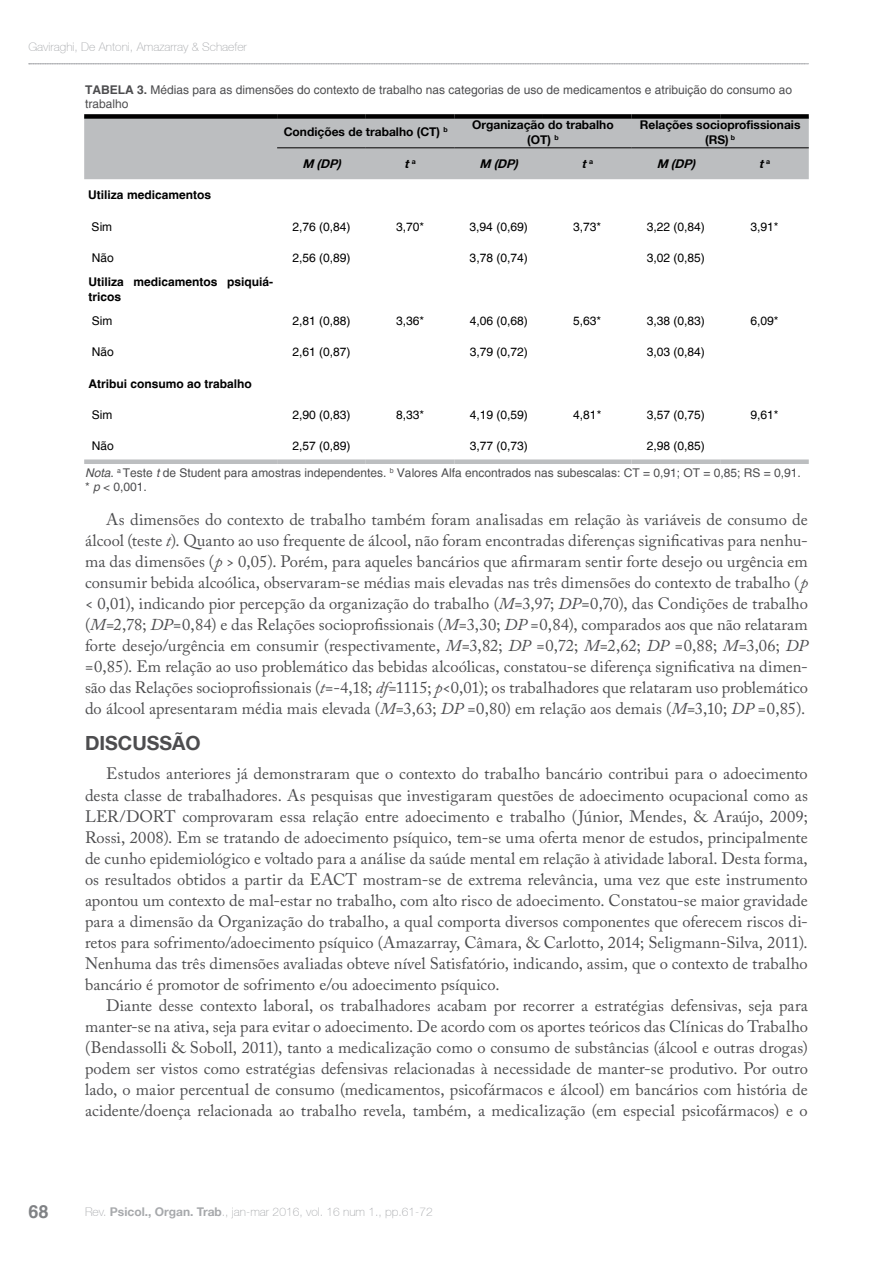
<style>
.page{position:relative;width:893px;height:1263px;background:#fff}
.page>*{position:absolute;margin:0;border:0;box-sizing:border-box;transform-origin:0 0}
.t1{font:700 19.5px "Helvetica 75";color:#4d4d4f}
.t2{font:700 18px "Helvetica";color:#808285}
.t3{font:16.5px/21px "Adobe Caslon Pro";color:#4d4d4f;text-align:justify}
.t4{font:12px/14.4px "Helvetica";color:#4d4d4f}
.t5{font:12px "Helvetica";color:#000}
.t6{font:100 12px "Helvetica 35";color:#a7a9ac}
.t7{font:700 12px/14.4px "Helvetica 75";color:#000;text-align:center}
.t8{font:700 12px/14.4px "Helvetica";color:#000}
.t9{font:italic 700 12px "Helvetica 75";color:#000}
.s1{font-weight:700}
.s2{color:#000}
.s3{font-style:italic}
.s4{font-family:"Helvetica 75";font-weight:700}
</style>
<div class="page">
<svg style="left:29px;top:63px;width:779px;height:1px"></svg>
<div style="left:84px;top:119px;width:725px;height:60px;background:#bcbec0"></div>
<div style="left:84px;top:114px;width:193px;height:5px;background:#000"></div>
<div style="left:277px;top:114px;width:89px;height:5px;background:#000"></div>
<div style="left:366px;top:114px;width:88px;height:5px;background:#000"></div>
<div style="left:454px;top:114px;width:89px;height:5px;background:#000"></div>
<div style="left:543px;top:114px;width:89px;height:5px;background:#000"></div>
<div style="left:632px;top:114px;width:88px;height:5px;background:#000"></div>
<div style="left:720px;top:114px;width:89px;height:5px;background:#000"></div>
<hr style="left:277px;top:148px;width:89px;height:1px;background:#000">
<hr style="left:366px;top:148px;width:88px;height:1px;background:#000">
<hr style="left:454px;top:148px;width:89px;height:1px;background:#000">
<hr style="left:543px;top:148px;width:89px;height:1px;background:#000">
<hr style="left:632px;top:148px;width:88px;height:1px;background:#000">
<hr style="left:720px;top:148px;width:89px;height:1px;background:#000">
<div style="left:84px;top:459px;width:193px;height:5px;background:#bcbec0"></div>
<div style="left:277px;top:459px;width:89px;height:5px;background:#bcbec0"></div>
<div style="left:366px;top:459px;width:88px;height:5px;background:#bcbec0"></div>
<div style="left:454px;top:459px;width:89px;height:5px;background:#bcbec0"></div>
<div style="left:543px;top:459px;width:89px;height:5px;background:#bcbec0"></div>
<div style="left:632px;top:459px;width:88px;height:5px;background:#bcbec0"></div>
<div style="left:720px;top:459px;width:89px;height:5px;background:#bcbec0"></div>
<p class="t6" style="left:28px;top:40px;width:220px">Gaviraghi, De Antoni, Amazarray &amp; Schaefer</p>
<p class="t4" style="left:85px;top:82px;width:708px"><span class="s1">TABELA 3.</span> Médias para as dimensões do contexto de trabalho nas categorias de uso de medicamentos e atribuição do consumo ao trabalho</p>
<p class="t7" style="left:284px;top:125px;width:166px">Condições de trabalho (CT) <sup>b</sup></p>
<p class="t7" style="left:472px;top:117px;width:143px">Organização do trabalho (OT) <sup>b</sup></p>
<p class="t7" style="left:640px;top:117px;width:162px">Relações socioprofissionais (RS) <sup>b</sup></p>
<p class="t9" style="left:302px;top:156px;width:40px">M (DP)</p>
<p class="t9" style="left:404px;top:156px;width:13px">t<sup>a</sup></p>
<p class="t9" style="left:480px;top:156px;width:40px">M (DP)</p>
<p class="t9" style="left:581px;top:156px;width:13px">t<sup>a</sup></p>
<p class="t9" style="left:657px;top:156px;width:40px">M (DP)</p>
<p class="t9" style="left:759px;top:156px;width:13px">t<sup>a</sup></p>
<p class="t8" style="left:88px;top:188px;width:124px">Utiliza medicamentos</p>
<p class="t5" style="left:92px;top:219px;width:22px">Sim</p>
<p class="t5" style="left:292px;top:219px;width:60px">2,76 (0,84)</p>
<p class="t5" style="left:396px;top:219px;width:30px">3,70*</p>
<p class="t5" style="left:470px;top:219px;width:60px">3,94 (0,69)</p>
<p class="t5" style="left:573px;top:219px;width:30px">3,73*</p>
<p class="t5" style="left:647px;top:219px;width:60px">3,22 (0,84)</p>
<p class="t5" style="left:750px;top:219px;width:30px">3,91*</p>
<p class="t5" style="left:92px;top:251px;width:24px">Não</p>
<p class="t5" style="left:292px;top:251px;width:60px">2,56 (0,89)</p>
<p class="t5" style="left:470px;top:251px;width:60px">3,78 (0,74)</p>
<p class="t5" style="left:647px;top:251px;width:60px">3,02 (0,85)</p>
<p class="t8" style="left:88px;top:275px;width:186px">Utiliza medicamentos psiquiá&shy;tricos</p>
<p class="t5" style="left:92px;top:314px;width:22px">Sim</p>
<p class="t5" style="left:292px;top:314px;width:60px">2,81 (0,88)</p>
<p class="t5" style="left:396px;top:314px;width:30px">3,36*</p>
<p class="t5" style="left:470px;top:314px;width:60px">4,06 (0,68)</p>
<p class="t5" style="left:573px;top:314px;width:30px">5,63*</p>
<p class="t5" style="left:647px;top:314px;width:60px">3,38 (0,83)</p>
<p class="t5" style="left:750px;top:314px;width:30px">6,09*</p>
<p class="t5" style="left:92px;top:345px;width:24px">Não</p>
<p class="t5" style="left:292px;top:345px;width:60px">2,61 (0,87)</p>
<p class="t5" style="left:470px;top:345px;width:60px">3,79 (0,72)</p>
<p class="t5" style="left:647px;top:345px;width:60px">3,03 (0,84)</p>
<p class="t8" style="left:88px;top:376px;width:165px">Atribui consumo ao trabalho</p>
<p class="t5" style="left:92px;top:408px;width:22px">Sim</p>
<p class="t5" style="left:292px;top:408px;width:60px">2,90 (0,83)</p>
<p class="t5" style="left:396px;top:408px;width:30px">8,33*</p>
<p class="t5" style="left:470px;top:408px;width:60px">4,19 (0,59)</p>
<p class="t5" style="left:573px;top:408px;width:30px">4,81*</p>
<p class="t5" style="left:647px;top:408px;width:60px">3,57 (0,75)</p>
<p class="t5" style="left:750px;top:408px;width:30px">9,61*</p>
<p class="t5" style="left:92px;top:439px;width:24px">Não</p>
<p class="t5" style="left:292px;top:439px;width:60px">2,57 (0,89)</p>
<p class="t5" style="left:470px;top:439px;width:60px">3,77 (0,73)</p>
<p class="t4" style="left:85px;top:433px;width:717px;line-height:26.2px;text-indent:562px"><span class="s2">2,98 (0,85)<br></span><span class="s3">Nota</span>. <sup>a</sup> Teste <span class="s3">t</span> de Student para amostras independentes. <sup>b</sup> Valores Alfa encontrados nas subescalas: CT = 0,91; OT = 0,85; RS = 0,91.</p>
<p class="t4" style="left:85px;top:480px;width:63px">* <span class="s3">p</span> &lt; 0,001.</p>
<p class="t3" style="left:85px;top:509px;width:724px;text-indent:21px">As dimensões do contexto de trabalho também foram analisadas em relação às variáveis de consumo de álcool (teste <span class="s3">t</span>). Quanto ao uso frequente de álcool, não foram encontradas diferenças significativas para nenhu&shy;ma das dimensões (<span class="s3">p</span> &gt; 0,05). Porém, para aqueles bancários que afirmaram sentir forte desejo ou urgência em consumir bebida alcoólica, observaram-se médias mais elevadas nas três dimensões do contexto de trabalho (<span class="s3">p &lt;</span> 0,01), indicando pior percepção da organização do trabalho (<span class="s3">M</span>=3,97; <span class="s3">DP</span>=0,70), das Condições de trabalho (<span class="s3">M</span>=2,78; <span class="s3">DP</span>=0,84) e das Relações socioprofissionais (<span class="s3">M</span>=3,30; <span class="s3">DP</span> =0,84), comparados aos que não relataram forte desejo/urgência em consumir (respectivamente, <span class="s3">M</span>=3,82; <span class="s3">DP</span> =0,72; <span class="s3">M</span>=2,62; <span class="s3">DP</span> =0,88; <span class="s3">M</span>=3,06; <span class="s3">DP </span>=0,85). Em relação ao uso problemático das bebidas alcoólicas, constatou-se diferença significativa na dimen&shy;são das Relações socioprofissionais (<span class="s3">t</span>=-4,18; <span class="s3">df</span>=1115; <span class="s3">p</span>&lt;0,01); os trabalhadores que relataram uso problemático do álcool apresentaram média mais elevada (<span class="s3">M</span>=3,63; <span class="s3">DP</span> =0,80) em relação aos demais (<span class="s3">M</span>=3,10; <span class="s3">DP</span> =0,85).</p>
<p class="t1" style="left:85px;top:731px;width:117px">DISCUSSÃO</p>
<p class="t3" style="left:85px;top:763px;width:724px;text-indent:21px">Estudos anteriores já demonstraram que o contexto do trabalho bancário contribui para o adoecimento desta classe de trabalhadores. As pesquisas que investigaram questões de adoecimento ocupacional como as LER/DORT comprovaram essa relação entre adoecimento e trabalho (Júnior, Mendes, &amp; Araújo, 2009; Rossi, 2008). Em se tratando de adoecimento psíquico, tem-se uma oferta menor de estudos, principalmente de cunho epidemiológico e voltado para a análise da saúde mental em relação à atividade laboral. Desta forma, os resultados obtidos a partir da EACT mostram-se de extrema relevância, uma vez que este instrumento apontou um contexto de mal-estar no trabalho, com alto risco de adoecimento. Constatou-se maior gravidade para a dimensão da Organização do trabalho, a qual comporta diversos componentes que oferecem riscos di&shy;retos para sofrimento/adoecimento psíquico (Amazarray, Câmara, &amp; Carlotto, 2014; Seligmann-Silva, 2011).<br>Nenhuma das três dimensões avaliadas obteve nível Satisfatório, indicando, assim, que o contexto de trabalho bancário é promotor de sofrimento e/ou adoecimento psíquico.</p>
<p class="t3" style="left:85px;top:994px;width:724px;text-indent:21px">Diante desse contexto laboral, os trabalhadores acabam por recorrer a estratégias defensivas, seja para manter-se na ativa, seja para evitar o adoecimento. De acordo com os aportes teóricos das Clínicas do Trabalho (Bendassolli &amp; Soboll, 2011), tanto a medicalização como o consumo de substâncias (álcool e outras drogas) podem ser vistos como estratégias defensivas relacionadas à necessidade de manter-se produtivo. Por outro lado, o maior percentual de consumo (medicamentos, psicofármacos e álcool) em bancários com história de acidente/doença relacionada ao trabalho revela, também, a medicalização (em especial psicofármacos) e o</p>
<p class="t2" style="left:28px;top:1201px;width:22px">68</p>
<p class="t6" style="left:85px;top:1205px;width:349px">Rev. <span class="s4">Psicol., Organ. Trab</span>., jan-mar 2016, vol. 16 num 1., pp.61-72</p>
</div>
